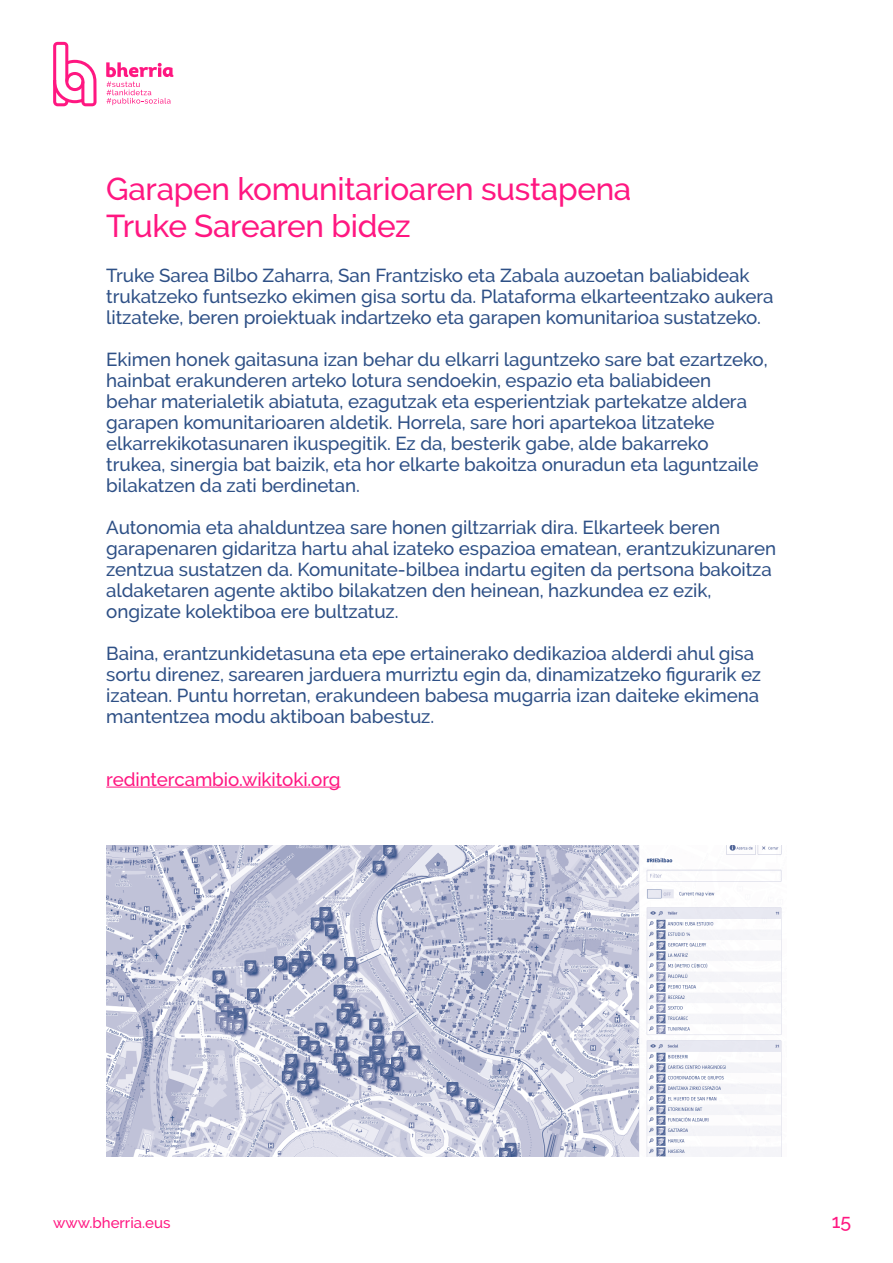
<style>
.page{position:relative;width:893px;height:1263px;background:#fff}
.page>*{position:absolute;margin:0;border:0;box-sizing:border-box;transform-origin:0 0}
.t1{font:500 31.5px/37.5px "Raleway";letter-spacing:-.01em;color:#ff1781}
.t2{font:500 19.5px "Raleway";color:#ff1781}
.t3{font:500 18.75px/21px "Raleway";letter-spacing:-.005em;color:#2e5086}
.t4{font:500 18.75px "Raleway";letter-spacing:-.005em;color:#ff1781}
.t5{font:500 15px "Raleway";color:#ff1781}
</style>
<div class="page">
<svg style="left:106px;top:62px;width:67px;height:43px"></svg>
<svg style="left:53px;top:42px;width:44px;height:64px"></svg>
<hr style="left:106px;top:787px;width:235px;height:1px;background:#ff1781">
<img style="left:106px;top:845px;width:676px;height:312px">
<p class="t1" style="left:106px;top:170px;width:527px">Garapen komunitarioaren sustapena<br>Truke Sarearen bidez</p>
<p class="t3" style="left:106px;top:264px;width:669px">Truke Sarea Bilbo Zaharra, San Frantzisko eta Zabala auzoetan baliabideak trukatzeko funtsezko ekimen gisa sortu da. Plataforma elkarteentzako aukera litzateke, beren proiektuak indartzeko eta garapen komunitarioa sustatzeko.</p>
<p class="t3" style="left:106px;top:348px;width:663px">Ekimen honek gaitasuna izan behar du elkarri laguntzeko sare bat ezartzeko, hainbat erakunderen arteko lotura sendoekin, espazio eta baliabideen<br>behar materialetik abiatuta, ezagutzak eta esperientziak partekatze aldera garapen komunitarioaren aldetik. Horrela, sare hori apartekoa litzateke elkarrekikotasunaren ikuspegitik. Ez da, besterik gabe, alde bakarreko trukea, sinergia bat baizik, eta hor elkarte bakoitza onuradun eta laguntzaile bilakatzen da zati berdinetan.</p>
<p class="t3" style="left:106px;top:516px;width:671px">Autonomia eta ahalduntzea sare honen giltzarriak dira. Elkarteek beren garapenaren gidaritza hartu ahal izateko espazioa ematean, erantzukizunaren zentzua sustatzen da. Komunitate-bilbea indartu egiten da pertsona bakoitza aldaketaren agente aktibo bilakatzen den heinean, hazkundea ez ezik, ongizate kolektiboa ere bultzatuz.</p>
<p class="t3" style="left:106px;top:642px;width:656px">Baina, erantzunkidetasuna eta epe ertainerako dedikazioa alderdi ahul gisa sortu direnez, sarearen jarduera murriztu egin da, dinamizatzeko figurarik ez izatean. Puntu horretan, erakundeen babesa mugarria izan daiteke ekimena mantentzea modu aktiboan babestuz.</p>
<p class="t4" style="left:106px;top:768px;width:236px">redintercambio.wikitoki.org</p>
<p class="t5" style="left:53px;top:1214px;width:119px">www.bherria.eus</p>
<p class="t2" style="left:832px;top:1210px;width:21px">15</p>
</div>
